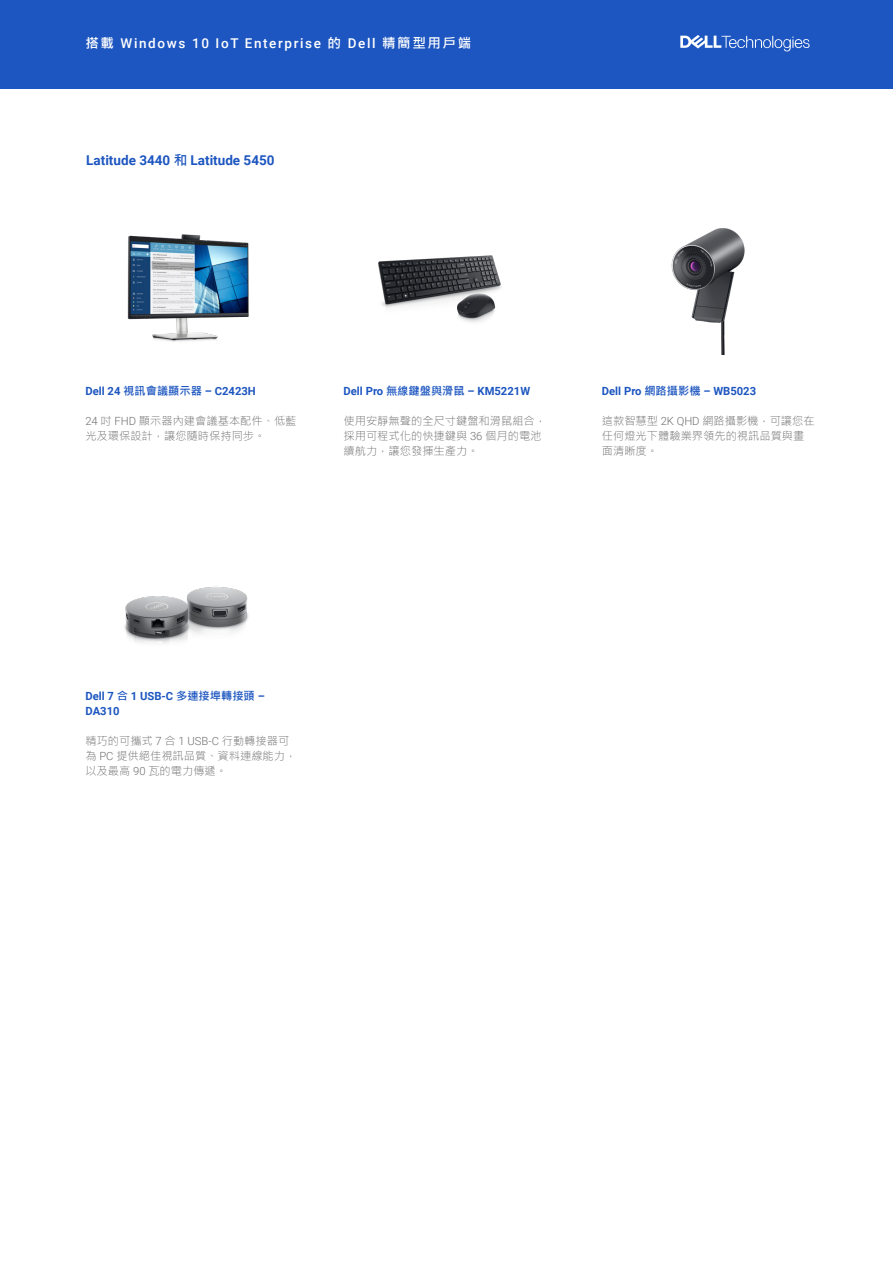
<style>
.page{position:relative;width:893px;height:1263px;background:#fff}
.page>*{position:absolute;margin:0;border:0;box-sizing:border-box;transform-origin:0 0}
.t1{font:500 13.5px "Roboto";letter-spacing:.12em;color:#fff}
.t2{font:700 13.5px "Roboto";color:#1d56c0}
.t3{font:300 11.25px/15px "Microsoft Jheng Hei";color:#6e6e6e}
.t4{font:700 11.25px/15px "Roboto";color:#1d56c0}
.s1{font-family:"Microsoft Jheng Hei";font-weight:700}
.s2{font-family:"Microsoft Jheng Hei"}
.s3{font-family:"Roboto"}
</style>
<div class="page">
<div style="left:0;top:0;width:893px;height:89px;background:#1d56c0"></div>
<svg style="left:680px;top:35px;width:130px;height:16px"></svg>
<img style="left:378px;top:255px;width:123px;height:67px">
<img style="left:671px;top:228px;width:74px;height:127px">
<img style="left:127px;top:234px;width:122px;height:108px">
<img style="left:124px;top:586px;width:125px;height:58px">
<p class="t1" style="left:85px;top:33px;width:387px"><span class="s1">搭載</span> Windows 10 IoT Enterprise <span class="s1">的</span> Dell <span class="s1">精簡型用戶端</span></p>
<p class="t2" style="left:86px;top:151px;width:190px">Latitude 3440 <span class="s2">和</span> Latitude 5450</p>
<p class="t4" style="left:85px;top:383px;width:172px">Dell 24 <span class="s2">視訊會議顯示器</span> – C2423H</p>
<p class="t3" style="left:85px;top:413px;width:213px"><span class="s3">24</span> 吋 <span class="s3">FHD</span> 顯示器內建會議基本配件、低藍光及環保設計，讓您隨時保持同步。</p>
<p class="t4" style="left:344px;top:383px;width:188px">Dell Pro <span class="s2">無線鍵盤與滑鼠</span> – KM5221W</p>
<p class="t3" style="left:344px;top:413px;width:204px">使用安靜無聲的全尺寸鍵盤和滑鼠組合，採用可程式化的快捷鍵與 <span class="s3">36</span> 個月的電池續航力，讓您發揮生產力。</p>
<p class="t4" style="left:602px;top:383px;width:156px">Dell Pro <span class="s2">網路攝影機</span> – WB5023</p>
<p class="t3" style="left:602px;top:413px;width:214px">這款智慧型 <span class="s3">2K QHD</span> 網路攝影機，可讓您在任何燈光下體驗業界領先的視訊品質與畫面清晰度。</p>
<p class="t4" style="left:85px;top:688px;width:181px">Dell 7 <span class="s2">合</span> 1 USB-C <span class="s2">多連接埠轉接頭</span> –<br>DA310</p>
<p class="t3" style="left:85px;top:733px;width:212px">精巧的可攜式 <span class="s3">7</span> 合 <span class="s3">1 USB-C</span> 行動轉接器可為 <span class="s3">PC</span> 提供絕佳視訊品質、資料連線能力，以及最高 <span class="s3">90</span> 瓦的電力傳遞。</p>
</div>
